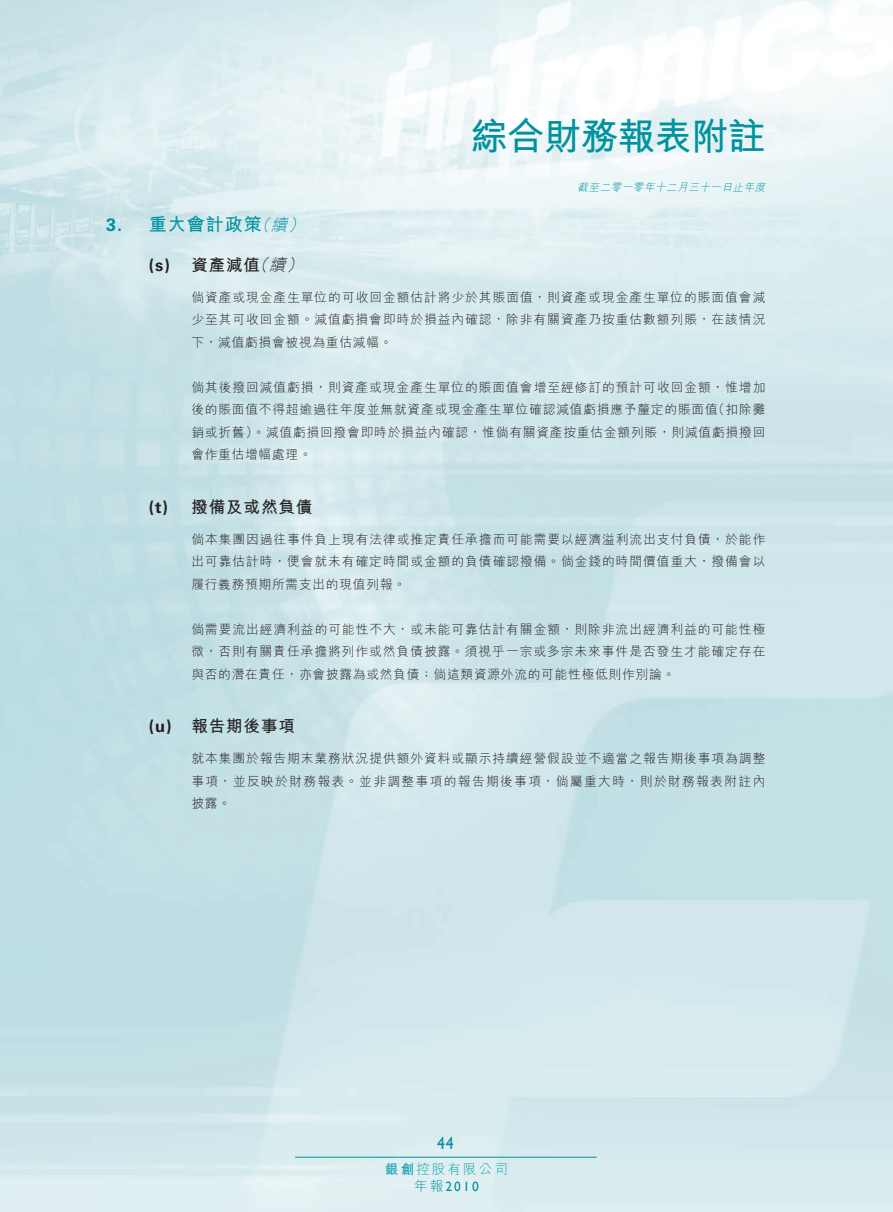
<style>
.page{position:relative;width:893px;height:1212px;background:#fff}
.page>*{position:absolute;margin:0;border:0;box-sizing:border-box;transform-origin:0 0}
.t1{font:700 37.5px "M Hei HK";letter-spacing:-.02em;color:#00929f}
.t2{font:700 18px "M Hei HK";letter-spacing:.055em;color:#00929f}
.t3{font:17.55px "Gill Sans";color:#00929f;scale:.9 1}
.t4{font:700 16.5px "M Hei HK";letter-spacing:.055em;color:#231f20}
.t5{font:300 13.5px/16.5px "M Hei HK";letter-spacing:.155em;color:#11a1ad;text-align:center}
.t6{font:300 12.75px/22.5px "M Hei HK";letter-spacing:.075em;color:#231f20;text-align:justify}
.t7{font:italic 300 10.5px "M Hei HK";color:#00929f}
.s1{font-family:"Univers LT Std"}
.s2{font-weight:300;font-style:italic;font-size:16.5px}
.s3{font-weight:300;font-style:italic}
.s4{font-weight:700}
.s5{color:#00929f}
.s6{font-family:"Gill Sans";font-weight:400;color:#00929f}
</style>
<div class="page">
<hr style="left:295px;top:1157px;width:302px;height:1px;background:#00929f">
<p class="t1" style="left:470px;top:109px;width:297px">綜合財務報表附註</p>
<p class="t7" style="left:578px;top:180px;width:193px">截至二零一零年十二月三十一日止年度</p>
<p class="t2" style="left:106px;top:212px;width:205px"><span class="s1">3.</span> 重大會計政策<span class="s2">（續）</span></p>
<p class="t4" style="left:149px;top:253px;width:161px"><span class="s1">(s)</span> 資產減值<span class="s3">（續）</span></p>
<p class="t6" style="left:191px;top:285px;width:576px">倘資產或現金產生單位的可收回金額估計將少於其賬面值，則資產或現金產生單位的賬面值會減少至其可收回金額。減值虧損會即時於損益內確認，除非有關資產乃按重估數額列賬，在該情況下，減值虧損會被視為重估減幅。</p>
<p class="t6" style="left:191px;top:375px;width:576px">倘其後撥回減值虧損，則資產或現金產生單位的賬面值會增至經修訂的預計可收回金額，惟增加後的賬面值不得超逾過往年度並無就資產或現金產生單位確認減值虧損應予釐定的賬面值（扣除攤銷或折舊）。減值虧損回撥會即時於損益內確認，惟倘有關資產按重估金額列賬，則減值虧損撥回會作重估增幅處理。</p>
<p class="t4" style="left:149px;top:495px;width:165px"><span class="s1">(t)</span> 撥備及或然負債</p>
<p class="t6" style="left:191px;top:527px;width:576px">倘本集團因過往事件負上現有法律或推定責任承擔而可能需要以經濟溢利流出支付負債，於能作出可靠估計時，便會就未有確定時間或金額的負債確認撥備。倘金錢的時間價值重大，撥備會以履行義務預期所需支出的現值列報。</p>
<p class="t6" style="left:191px;top:617px;width:576px">倘需要流出經濟利益的可能性不大，或未能可靠估計有關金額，則除非流出經濟利益的可能性極微，否則有關責任承擔將列作或然負債披露。須視乎一宗或多宗未來事件是否發生才能確定存在與否的潛在責任，亦會披露為或然負債；倘這類資源外流的可能性極低則作別論。</p>
<p class="t4" style="left:149px;top:714px;width:148px"><span class="s1">(u)</span> 報告期後事項</p>
<p class="t6" style="left:191px;top:747px;width:576px">就本集團於報告期末業務狀況提供額外資料或顯示持續經營假設並不適當之報告期後事項為調整事項，並反映於財務報表。並非調整事項的報告期後事項，倘屬重大時，則於財務報表附註內披露。</p>
<p class="t3" style="left:437px;top:1133px;width:20px">44</p>
<p class="t5" style="left:385px;top:1160px;width:124px"><span class="s4">銀創</span>控股有限公司<span class="s5">年報</span><span class="s6">2010</span></p>
</div>
